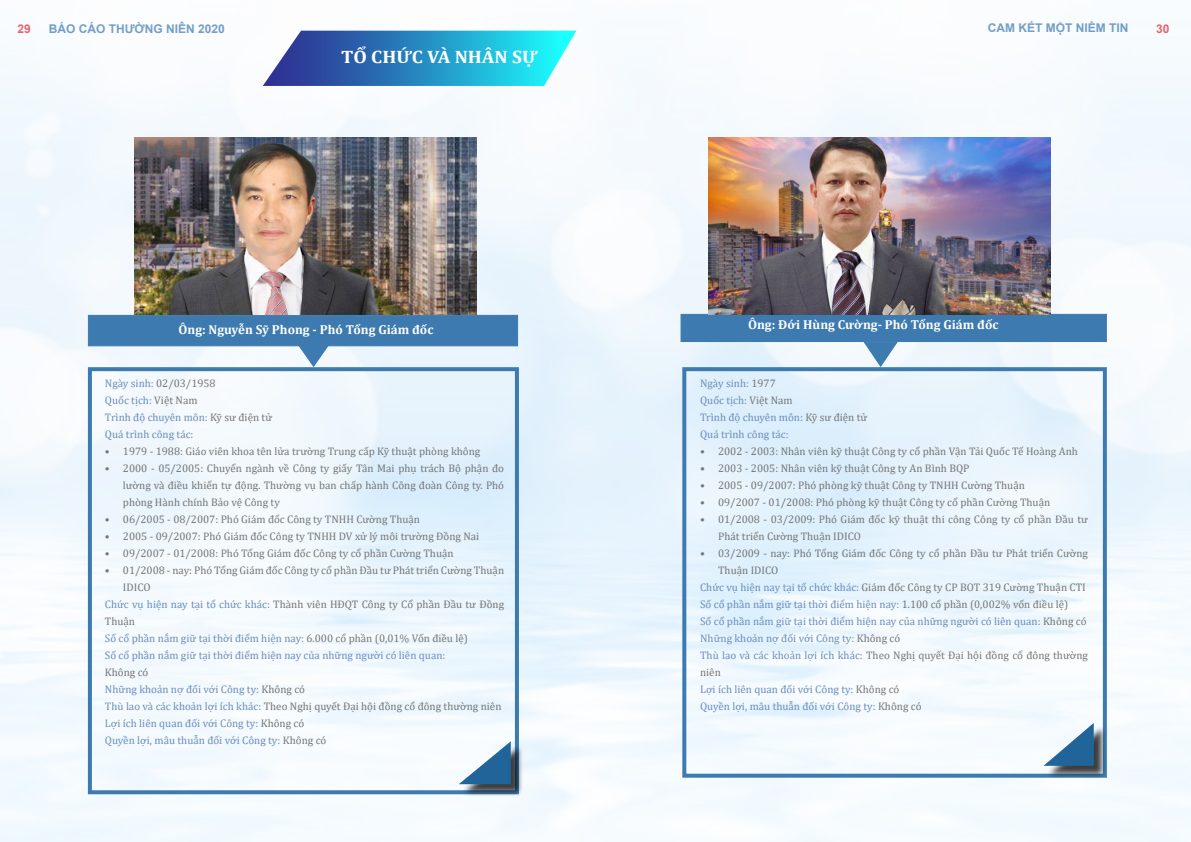
<style>
.page{position:relative;width:1191px;height:842px;background:#fff}
.page>*{position:absolute;margin:0;border:0;box-sizing:border-box;transform-origin:0 0}
.t1{font:700 18px "Cambria";color:#fffefd;scale:1.08 1}
.t2{font:700 13px "Cambria";color:#fffefd}
.t3{font:700 12px "Arial";color:#3d7aaf}
.t4{font:700 12px "Arial";color:#e62834}
.t5{font:11px/17px "Cambria";color:#767777;text-align:justify}
.t6{font:11px/17px "Cambria";color:#6a8ebc}
.s1{color:#767777}
.s2{color:#6a8ebc}
</style>
<div class="page">
<img style="left:0;top:30px;width:1191px;height:812px">
<div style="left:88px;top:315px;width:430px;height:31px;background:#3d7aaf"></div>
<svg style="left:295px;top:344px;width:37px;height:23px"></svg>
<div style="left:88px;top:367px;width:431px;height:427px;border:4px solid #3d7aaf"></div>
<div style="left:461px;top:743px;width:62px;height:54px;background:#000;opacity:.75"></div>
<svg style="left:459px;top:741px;width:52px;height:43px"></svg>
<img style="left:135px;top:137px;width:341px;height:178px">
<div style="left:680px;top:314px;width:426px;height:28px;background:#3d7aaf"></div>
<svg style="left:862px;top:342px;width:36px;height:25px"></svg>
<div style="left:682px;top:367px;width:424px;height:411px;border:4px solid #3d7aaf"></div>
<div style="left:1045px;top:725px;width:61px;height:54px;background:#000;opacity:.75"></div>
<svg style="left:1043px;top:723px;width:50px;height:43px"></svg>
<img style="left:709px;top:137px;width:341px;height:178px">
<svg style="left:263px;top:31px;width:313px;height:55px"></svg>
<p class="t4" style="left:17px;top:20px;width:15px">29</p>
<p class="t3" style="left:49px;top:20px;width:178px">BÁO CÁO THƯỜNG NIÊN 2020</p>
<p class="t3" style="left:987px;top:19px;width:142px">CAM KẾT MỘT NIỀM TIN</p>
<p class="t4" style="left:1156px;top:20px;width:15px">30</p>
<h1 class="t1" style="left:341px;top:45px;width:184px">TỔ CHỨC VÀ NHÂN SỰ</h1>
<p class="t2" style="left:178px;top:320px;width:256px">Ông: Nguyễn Sỹ Phong - Phó Tổng Giám đốc</p>
<p class="t6" style="left:105px;top:375px;width:169px">Ngày sinh: <span class="s1">02/03/1958<br></span>Quốc tịch: <span class="s1">Việt Nam<br></span>Trình độ chuyên môn: <span class="s1">Kỹ sư điện tử<br></span>Quá trình công tác:</p>
<p class="t5" style="left:105px;top:443px;width:377px">• 1979 - 1988: Giáo viên khoa tên lửa trường Trung cấp Kỹ thuật phòng không</p>
<p class="t5" style="left:123px;top:460px;width:383px;text-indent:-18px">• 2000 - 05/2005: Chuyển ngành về Công ty giấy Tân Mai phụ trách Bộ phận đo lường và điều khiển tự động. Thường vụ ban chấp hành Công đoàn Công ty. Phó phòng Hành chính Bảo vệ Công ty</p>
<p class="t5" style="left:105px;top:511px;width:317px">• 06/2005 - 08/2007: Phó Giám đốc Công ty TNHH Cường Thuận</p>
<p class="t5" style="left:105px;top:528px;width:376px">• 2005 - 09/2007: Phó Giám đốc Công ty TNHH DV xử lý môi trường Đồng Nai</p>
<p class="t5" style="left:105px;top:545px;width:350px">• 09/2007 - 01/2008: Phó Tổng Giám đốc Công ty cổ phần Cường Thuận</p>
<p class="t5" style="left:105px;top:562px;width:401px">• 01/2008 - nay: Phó Tổng Giám đốc Công ty cổ phần Đầu tư Phát triển Cường Thuận</p>
<p class="t5" style="left:123px;top:579px;width:29px">IDICO</p>
<p class="t5" style="left:105px;top:596px;width:401px"><span class="s2">Chức vụ hiện nay tại tổ chức khác:</span> Thành viên HĐQT Công ty Cổ phần Đầu tư Đồng</p>
<p class="t5" style="left:105px;top:613px;width:32px">Thuận</p>
<p class="t6" style="left:105px;top:630px;width:364px">Số cổ phần nắm giữ tại thời điểm hiện nay: <span class="s1">6.000 cổ phần (0,01% Vốn điều lệ)</span></p>
<p class="t6" style="left:105px;top:647px;width:342px">Số cổ phần nắm giữ tại thời điểm hiện nay của những người có liên quan:</p>
<p class="t6" style="left:105px;top:664px;width:398px"><span class="s1">Không có<br></span>Những khoản nợ đối với Công ty: <span class="s1">Không có<br></span>Thù lao và các khoản lợi ích khác: <span class="s1">Theo Nghị quyết Đại hội đồng cổ đông thường niên </span>Lợi ích liên quan đối với Công ty: <span class="s1">Không có<br></span>Quyền lợi, mâu thuẫn đối với Công ty: <span class="s1">Không có</span></p>
<p class="t2" style="left:748px;top:315px;width:252px">Ông: Đới Hùng Cường- Phó Tổng Giám đốc</p>
<p class="t6" style="left:700px;top:375px;width:169px">Ngày sinh: <span class="s1">1977<br></span>Quốc tịch: <span class="s1">Việt Nam<br></span>Trình độ chuyên môn: <span class="s1">Kỹ sư điện tử<br></span>Quá trình công tác:</p>
<p class="t5" style="left:700px;top:443px;width:379px">• 2002 - 2003: Nhân viên kỹ thuật Công ty cổ phần Vận Tải Quốc Tế Hoàng Anh</p>
<p class="t5" style="left:700px;top:460px;width:271px">• 2003 - 2005: Nhân viên kỹ thuật Công ty An Bình BQP</p>
<p class="t5" style="left:700px;top:477px;width:326px">• 2005 - 09/2007: Phó phòng kỹ thuật Công ty TNHH Cường Thuận</p>
<p class="t5" style="left:700px;top:494px;width:351px">• 09/2007 - 01/2008: Phó phòng kỹ thuật Công ty cổ phần Cường Thuận</p>
<p class="t5" style="left:718px;top:511px;width:371px;text-indent:-18px">• 01/2008 - 03/2009: Phó Giám đốc kỹ thuật thi công Công ty cổ phần Đầu tư<br>Phát triển Cường Thuận IDICO</p>
<p class="t5" style="left:700px;top:545px;width:389px">• 03/2009 - nay: Phó Tổng Giám đốc Công ty cổ phần Đầu tư Phát triển Cường</p>
<p class="t5" style="left:718px;top:562px;width:62px">Thuận IDICO</p>
<p class="t5" style="left:700px;top:579px;width:387px"><span class="s2">Chức vụ hiện nay tại tổ chức khác:</span> Giám đốc Công ty CP BOT 319 Cường Thuận CTI</p>
<p class="t6" style="left:700px;top:596px;width:370px">Số cổ phần nắm giữ tại thời điểm hiện nay: <span class="s1">1.100 cổ phần (0,002% vốn điều lệ)</span></p>
<p class="t6" style="left:700px;top:613px;width:388px">Số cổ phần nắm giữ tại thời điểm hiện nay của những người có liên quan: <span class="s1">Không có</span></p>
<p class="t6" style="left:700px;top:630px;width:202px">Những khoản nợ đối với Công ty: <span class="s1">Không có</span></p>
<p class="t5" style="left:700px;top:647px;width:389px"><span class="s2">Thù lao và các khoản lợi ích khác:</span> Theo Nghị quyết Đại hội đồng cổ đông thường</p>
<p class="t5" style="left:700px;top:664px;width:22px">niên</p>
<p class="t6" style="left:700px;top:681px;width:201px">Lợi ích liên quan đối với Công ty: <span class="s1">Không có</span></p>
<p class="t6" style="left:700px;top:698px;width:223px">Quyền lợi, mâu thuẫn đối với Công ty: <span class="s1">Không có</span></p>
</div>
